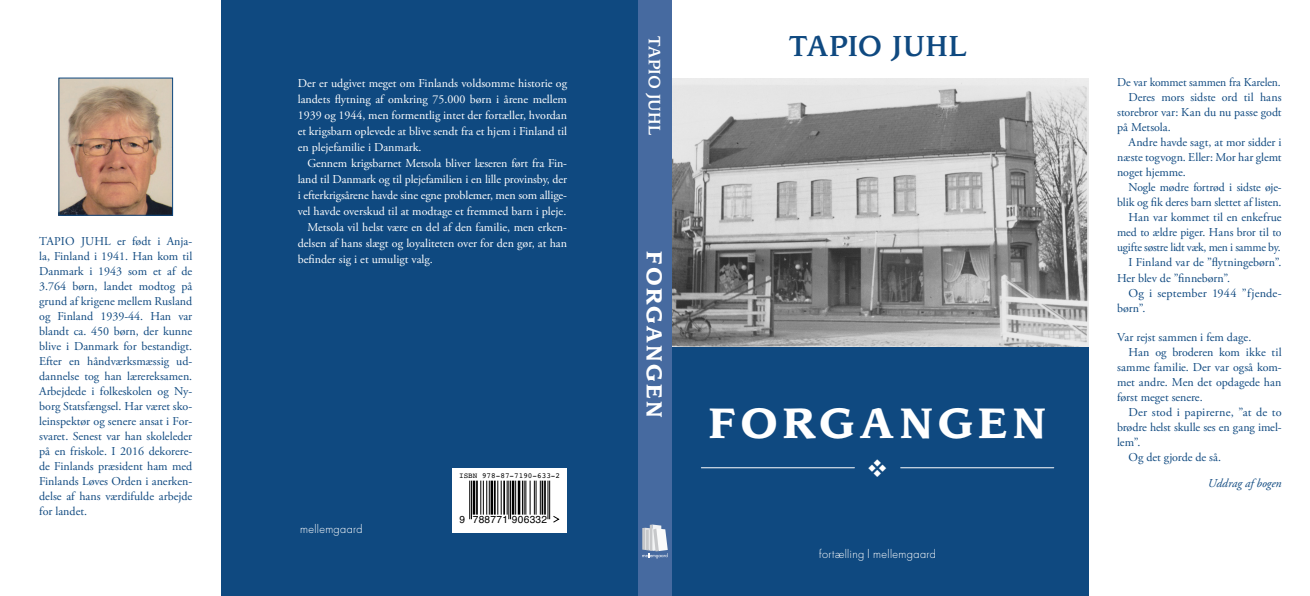
<style>
.page{position:relative;width:1310px;height:596px;background:#fff}
.page>*{position:absolute;margin:0;border:0;box-sizing:border-box;transform-origin:0 0}
.Titel{font:700 41.2px "Advisor";letter-spacing:.12em;color:#fff}
.Forfatter{font:500 28px "Advisor";letter-spacing:.03em;color:#0f4980}
.Forfatter-2{font:700 21px "Advisor";letter-spacing:.11em;color:#fff}
.Forfatter-3{font:500 16px "Advisor";letter-spacing:.01em;color:#fff}
.brød_m__indryk{font:12px/15px "Adobe Garamond Pro";color:#0f4980;text-align:justify}
.t1{font:12px/16px "Adobe Garamond Pro";color:#fff;text-align:justify}
.brød_u__indryk{font:12px "Adobe Garamond Pro";letter-spacing:-.005em;color:#0f4980}
.brød_m__indryk-2{font:italic 12px "Adobe Garamond Pro";color:#0f4980}
.t2{font:300 11px "Futura";letter-spacing:.03em;color:#fff}
.t3{font:10.2px "Helvetica";letter-spacing:.025em;color:#000}
.t4{font:7.7px "Courier";color:#000}
</style>
<div class="page">
<div style="left:672px;top:346px;width:417px;height:249px;background:#0f4980"></div>
<div style="left:638px;top:0;width:34px;height:595px;background:#466aa0"></div>
<div style="left:221px;top:0;width:417px;height:595px;background:#0f4980"></div>
<img style="left:672px;top:78px;width:417px;height:268px">
<hr style="left:900px;top:467px;width:153px;height:1px;background:#fff">
<hr style="left:701px;top:467px;width:153px;height:1px;background:#fff">
<svg style="left:452px;top:468px;width:115px;height:64px;fill:#fff"></svg>
<hr style="left:469px;top:480px;width:1px;height:39px;background:#000">
<hr style="left:471px;top:480px;width:1px;height:39px;background:#000">
<hr style="left:473px;top:480px;width:2px;height:34px;background:#000">
<hr style="left:476px;top:480px;width:2px;height:34px;background:#000">
<hr style="left:480px;top:480px;width:1px;height:34px;background:#000">
<hr style="left:483px;top:480px;width:1px;height:34px;background:#000">
<hr style="left:486px;top:480px;width:1px;height:34px;background:#000">
<hr style="left:489px;top:480px;width:1px;height:34px;background:#000">
<hr style="left:490px;top:480px;width:3px;height:34px;background:#000">
<hr style="left:494px;top:480px;width:2px;height:34px;background:#000">
<hr style="left:497px;top:480px;width:1px;height:34px;background:#000">
<hr style="left:501px;top:480px;width:1px;height:34px;background:#000">
<hr style="left:503px;top:480px;width:2px;height:34px;background:#000">
<hr style="left:507px;top:480px;width:1px;height:34px;background:#000">
<hr style="left:508px;top:480px;width:1px;height:39px;background:#000">
<hr style="left:510px;top:480px;width:1px;height:39px;background:#000">
<hr style="left:512px;top:480px;width:2px;height:34px;background:#000">
<hr style="left:515px;top:480px;width:1px;height:34px;background:#000">
<hr style="left:518px;top:480px;width:2px;height:34px;background:#000">
<hr style="left:522px;top:480px;width:1px;height:34px;background:#000">
<hr style="left:524px;top:480px;width:1px;height:34px;background:#000">
<hr style="left:525px;top:480px;width:1px;height:34px;background:#000">
<hr style="left:530px;top:480px;width:1px;height:34px;background:#000">
<hr style="left:534px;top:480px;width:1px;height:34px;background:#000">
<hr style="left:535px;top:480px;width:1px;height:34px;background:#000">
<hr style="left:540px;top:480px;width:1px;height:34px;background:#000">
<hr style="left:541px;top:480px;width:2px;height:34px;background:#000">
<hr style="left:544px;top:480px;width:2px;height:34px;background:#000">
<hr style="left:547px;top:480px;width:1px;height:39px;background:#000">
<hr style="left:549px;top:480px;width:1px;height:39px;background:#000">
<svg style="left:552px;top:515px;width:8px;height:7px"></svg>
<img style="left:60px;top:79px;width:111px;height:135px">
<div style="left:58px;top:77px;width:115px;height:139px;border:1px solid #0f4980"></div>
<svg style="left:642px;top:524px;width:26px;height:34px"></svg>
<p class="brød_m__indryk" style="left:39px;top:234px;width:155px">TAPIO JUHL er født i Anja&shy;la, Finland i 1941. Han kom til Danmark i 1943 som et af de 3.764 børn, landet modtog på grund af krigene mellem Rusland og Finland 1939-44. Han var blandt ca. 450 børn, der kunne blive i Danmark for bestandigt.<br>Efter en håndværksmæssig ud&shy;dannelse tog han lærereksamen.<br>Arbejdede i folkeskolen og Ny&shy;borg Statsfængsel. Har været sko&shy;leinspektør og senere ansat i For&shy;svaret. Senest var han skoleleder på en friskole. I 2016 dekorere&shy;de Finlands præsident ham med Finlands Løves Orden i anerken&shy;delse af hans værdifulde arbejde for landet.</p>
<p class="t1" style="left:298px;top:75px;width:271px">Der er udgivet meget om Finlands voldsomme historie og landets flytning af omkring 75.000 børn i årene mellem 1939 og 1944, men formentlig intet der fortæller, hvordan et krigsbarn oplevede at blive sendt fra et hjem i Finland til en plejefamilie i Danmark.</p>
<p class="t1" style="left:298px;top:155px;width:271px;text-indent:10px">Gennem krigsbarnet Metsola bliver læseren ført fra Fin&shy;land til Danmark og til plejefamilien i en lille provinsby, der i efterkrigsårene havde sine egne problemer, men som allige&shy;vel havde overskud til at modtage et fremmed barn i pleje.</p>
<p class="t1" style="left:298px;top:219px;width:271px;text-indent:10px">Metsola vil helst være en del af den familie, men erken&shy;delsen af hans slægt og loyaliteten over for den gør, at han befinder sig i et umuligt valg.</p>
<p class="t2" style="left:300px;top:521px;width:64px">mellemgaard</p>
<p class="t4" style="left:459px;top:469px;width:102px">ISBN 978-87-7190-633-2</p>
<p class="t3" style="left:460px;top:511px;width:89px">9 788771 906332</p>
<p class="Forfatter-3" style="left:664px;top:36px;width:100px;rotate:90deg">TAPIO JUHL</p>
<p class="Forfatter-2" style="left:667px;top:251px;width:168px;rotate:90deg">FORGANGEN</p>
<p class="Forfatter" style="left:789px;top:29px;width:178px">TAPIO JUHL</p>
<p class="Titel" style="left:709px;top:398px;width:339px">FORGANGEN</p>
<p class="t2" style="left:819px;top:547px;width:118px">fortælling | mellemgaard</p>
<p class="brød_u__indryk" style="left:1117px;top:75px;width:165px">De var kommet sammen fra Karelen.</p>
<p class="brød_m__indryk" style="left:1117px;top:90px;width:166px;text-indent:11px">Deres mors sidste ord til hans storebror var: Kan du nu passe godt på Metsola.</p>
<p class="brød_m__indryk" style="left:1117px;top:135px;width:166px;text-indent:11px">Andre havde sagt, at mor sidder i næste togvogn. Eller: Mor har glemt noget hjemme.</p>
<p class="brød_m__indryk" style="left:1117px;top:180px;width:166px;text-align:right">Nogle mødre fortrød i sidste øje&shy;blik og fik deres barn slettet af listen.</p>
<p class="brød_m__indryk" style="left:1117px;top:210px;width:166px;text-indent:11px">Han var kommet til en enkefrue med to ældre piger. Hans bror til to ugifte søstre lidt væk, men i samme by.</p>
<p class="brød_m__indryk" style="left:1117px;top:255px;width:166px;text-indent:11px">I Finland var de ”flytningebørn”.<br>Her blev de ”finnebørn”.</p>
<p class="brød_m__indryk" style="left:1117px;top:285px;width:166px;text-indent:11px">Og i september 1944 ”fjende&shy;børn”.</p>
<p class="brød_u__indryk" style="left:1117px;top:329px;width:136px">Var rejst sammen i fem dage.</p>
<p class="brød_m__indryk" style="left:1117px;top:344px;width:166px;text-indent:11px">Han og broderen kom ikke til samme familie. Der var også kom&shy;met andre. Men det opdagede han først meget senere.</p>
<p class="brød_m__indryk" style="left:1117px;top:404px;width:166px;text-indent:11px">Der stod i papirerne, ”at de to brødre helst skulle ses en gang imel&shy;lem”.</p>
<p class="brød_m__indryk" style="left:1128px;top:449px;width:94px">Og det gjorde de så.</p>
<p class="brød_m__indryk-2" style="left:1208px;top:476px;width:75px">Uddrag af bogen</p>
</div>
